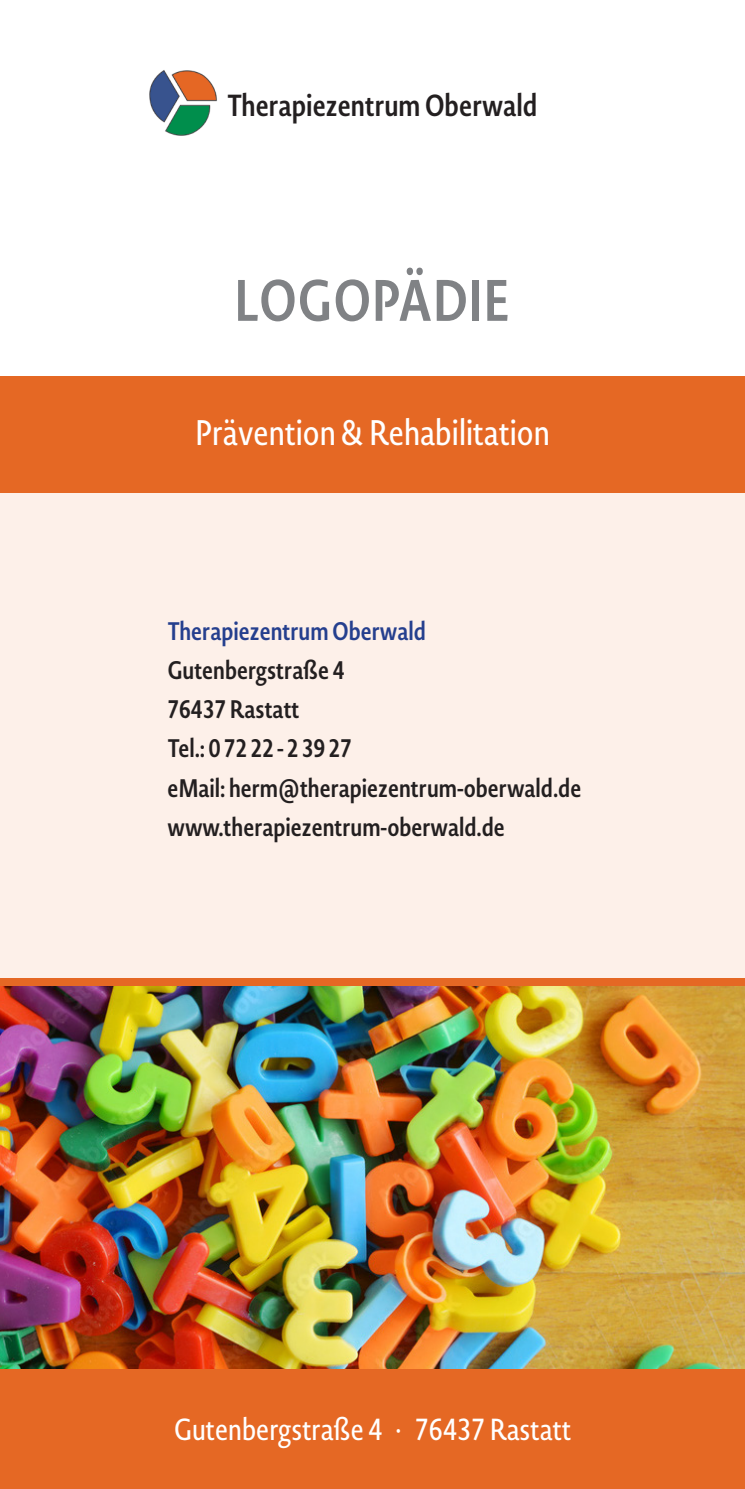
<style>
.page{position:relative;width:745px;height:1489px;background:#fff}
.page>*{position:absolute;margin:0;border:0;box-sizing:border-box;transform-origin:0 0}
.t1{font:600 57.5px "Novel Sans Cond Pro";color:#808285}
.t2{font:35px "Novel Sans Cond Pro";color:#fff}
.t3{font:30px "Novel Sans Cond Pro";color:#fff}
.t4{font:600 30px "Novel Sans Cond Pro";color:#231f20}
.t5{font:600 25px/39.2px "Novel Sans Cond Pro";color:#231f20}
.s1{color:#253f8e}
</style>
<div class="page">
<div style="left:0;top:487px;width:744px;height:1001px;background:#fdf0e9"></div>
<img style="left:0;top:985px;width:744px;height:384px">
<div style="left:0;top:1369px;width:744px;height:119px;background:#e56824"></div>
<img style="left:149px;top:70px;width:68px;height:66px">
<div style="left:0;top:978px;width:744px;height:7px;background:#e56824"></div>
<div style="left:0;top:376px;width:744px;height:117px;background:#e56824"></div>
<p class="t4" style="left:227px;top:84px;width:311px">Therapiezentrum Oberwald</p>
<p class="t1" style="left:234px;top:258px;width:278px">LOGOPÄDIE</p>
<p class="t2" style="left:195px;top:408px;width:356px">Prävention &amp; Rehabilitation</p>
<p class="t5" style="left:167px;top:610px;width:415px"><span class="s1">Therapiezentrum Oberwald<br></span>Gutenbergstraße 4<br>76437 Rastatt<br>Tel.: 0 72 22 - 2 39 27<br>eMail: herm@therapiezentrum-oberwald.de www.therapiezentrum-oberwald.de</p>
<p class="t3" style="left:174px;top:1408px;width:399px">Gutenbergstraße 4 · 76437 Rastatt</p>
</div>
